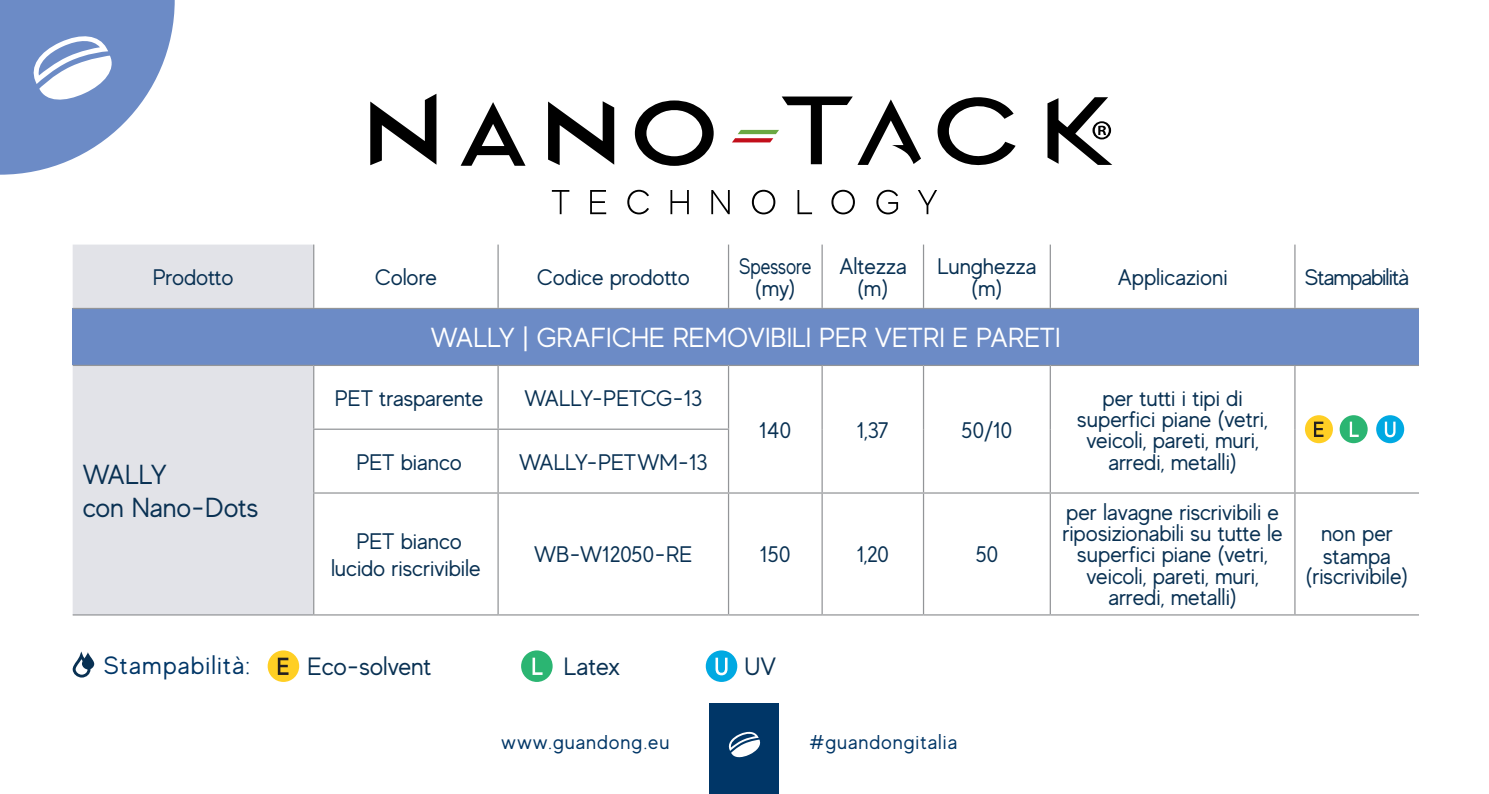
<style>
.page{position:relative;width:1489px;height:794px;background:#fff}
.page>*{position:absolute;margin:0;border:0;box-sizing:border-box;transform-origin:0 0}
.t1{font:27.5px "MADE Evolve Sans";color:#fff}
.t2{font:27.5px "MADE Evolve Sans";letter-spacing:-.005em;color:#093153}
.t3{font:25px "MADE Evolve Sans";letter-spacing:-.01em;color:#093153}
.t4{font:25px "MADE Evolve Sans";letter-spacing:.05em;color:#003667}
.t5{font:22.5px/21.2px "MADE Evolve Sans";color:#093153;text-align:center}
.t6{font:22.5px "MADE Evolve Sans";letter-spacing:-.04em;color:#093153}
.t7{font:22.5px "MADE Evolve Sans";color:#093153;scale:.84 1}
.t8{font:20px "MADE Evolve Sans";letter-spacing:.05em;color:#003667}
</style>
<div class="page">
<div style="left:709px;top:704px;width:70px;height:90px;background:#003667"></div>
<svg style="left:728px;top:731px;width:33px;height:27px"></svg>
<svg style="left:0;top:0;width:175px;height:175px"></svg>
<svg style="left:937px;top:97px;width:79px;height:69px"></svg>
<svg style="left:370px;top:93px;width:67px;height:73px"></svg>
<svg style="left:460px;top:102px;width:66px;height:64px"></svg>
<svg style="left:548px;top:101px;width:67px;height:64px"></svg>
<svg style="left:634px;top:100px;width:80px;height:66px"></svg>
<svg style="left:732px;top:96px;width:189px;height:69px"></svg>
<svg style="left:1047px;top:97px;width:65px;height:68px"></svg>
<svg style="left:552px;top:190px;width:17px;height:24px"></svg>
<svg style="left:590px;top:190px;width:16px;height:24px"></svg>
<svg style="left:627px;top:190px;width:22px;height:24px"></svg>
<svg style="left:670px;top:190px;width:18px;height:24px"></svg>
<svg style="left:711px;top:190px;width:18px;height:24px"></svg>
<svg style="left:751px;top:190px;width:24px;height:24px"></svg>
<svg style="left:797px;top:190px;width:15px;height:24px"></svg>
<svg style="left:831px;top:190px;width:23px;height:24px"></svg>
<svg style="left:876px;top:190px;width:22px;height:24px"></svg>
<svg style="left:918px;top:190px;width:19px;height:24px"></svg>
<div style="left:73px;top:244px;width:240px;height:370px;background:#e2e3e8"></div>
<div style="left:73px;top:308px;width:1345px;height:57px;background:#6c8bc6"></div>
<hr style="left:313px;top:244px;width:1px;height:64px;background:#939598">
<hr style="left:497px;top:244px;width:1px;height:64px;background:#939598">
<hr style="left:728px;top:244px;width:1px;height:64px;background:#939598">
<hr style="left:821px;top:244px;width:1px;height:64px;background:#939598">
<hr style="left:922px;top:244px;width:2px;height:64px;background:#939598">
<hr style="left:1049px;top:244px;width:1px;height:64px;background:#939598">
<hr style="left:1294px;top:244px;width:1px;height:64px;background:#939598">
<hr style="left:73px;top:308px;width:241px;height:1px;background:#939598">
<hr style="left:314px;top:308px;width:184px;height:1px;background:#939598">
<hr style="left:498px;top:308px;width:230px;height:1px;background:#939598">
<hr style="left:728px;top:308px;width:94px;height:1px;background:#939598">
<hr style="left:822px;top:308px;width:101px;height:1px;background:#939598">
<hr style="left:923px;top:308px;width:127px;height:1px;background:#939598">
<hr style="left:1050px;top:308px;width:244px;height:1px;background:#939598">
<hr style="left:1294px;top:308px;width:124px;height:1px;background:#939598">
<hr style="left:73px;top:365px;width:241px;height:1px;background:#939598">
<hr style="left:314px;top:365px;width:184px;height:1px;background:#939598">
<hr style="left:313px;top:366px;width:1px;height:62px;background:#939598">
<hr style="left:498px;top:365px;width:230px;height:1px;background:#939598">
<hr style="left:497px;top:366px;width:1px;height:62px;background:#939598">
<hr style="left:728px;top:365px;width:94px;height:1px;background:#939598">
<hr style="left:728px;top:366px;width:1px;height:62px;background:#939598">
<hr style="left:822px;top:365px;width:101px;height:1px;background:#939598">
<hr style="left:821px;top:366px;width:1px;height:63px;background:#939598">
<hr style="left:923px;top:365px;width:127px;height:1px;background:#939598">
<hr style="left:922px;top:366px;width:2px;height:63px;background:#939598">
<hr style="left:313px;top:430px;width:1px;height:62px;background:#939598">
<hr style="left:497px;top:430px;width:1px;height:62px;background:#939598">
<hr style="left:728px;top:430px;width:1px;height:62px;background:#939598">
<hr style="left:821px;top:429px;width:1px;height:63px;background:#939598">
<hr style="left:922px;top:429px;width:2px;height:63px;background:#939598">
<hr style="left:313px;top:493px;width:1px;height:121px;background:#939598">
<hr style="left:497px;top:493px;width:1px;height:121px;background:#939598">
<hr style="left:728px;top:493px;width:1px;height:121px;background:#939598">
<hr style="left:821px;top:493px;width:1px;height:121px;background:#939598">
<hr style="left:922px;top:493px;width:2px;height:121px;background:#939598">
<hr style="left:1050px;top:365px;width:244px;height:1px;background:#939598">
<hr style="left:1049px;top:366px;width:1px;height:63px;background:#939598">
<hr style="left:1049px;top:429px;width:1px;height:63px;background:#939598">
<hr style="left:1050px;top:492px;width:244px;height:1px;background:#939598">
<hr style="left:1049px;top:493px;width:1px;height:121px;background:#939598">
<hr style="left:1050px;top:614px;width:244px;height:1px;background:#939598">
<hr style="left:1294px;top:365px;width:124px;height:1px;background:#939598">
<hr style="left:1294px;top:366px;width:1px;height:63px;background:#939598">
<hr style="left:1294px;top:429px;width:1px;height:63px;background:#939598">
<hr style="left:1294px;top:493px;width:1px;height:121px;background:#939598">
<hr style="left:313px;top:428px;width:185px;height:2px;background:#939598">
<hr style="left:313px;top:492px;width:185px;height:1px;background:#939598">
<hr style="left:73px;top:614px;width:241px;height:1px;background:#939598">
<hr style="left:314px;top:614px;width:184px;height:1px;background:#939598">
<hr style="left:498px;top:428px;width:231px;height:2px;background:#939598">
<hr style="left:498px;top:492px;width:230px;height:1px;background:#939598">
<hr style="left:498px;top:614px;width:230px;height:1px;background:#939598">
<hr style="left:728px;top:492px;width:94px;height:1px;background:#939598">
<hr style="left:728px;top:614px;width:94px;height:1px;background:#939598">
<hr style="left:822px;top:492px;width:101px;height:1px;background:#939598">
<hr style="left:923px;top:492px;width:127px;height:1px;background:#939598">
<hr style="left:822px;top:614px;width:101px;height:1px;background:#939598">
<hr style="left:923px;top:614px;width:127px;height:1px;background:#939598">
<hr style="left:1294px;top:492px;width:124px;height:1px;background:#939598">
<hr style="left:1294px;top:614px;width:124px;height:1px;background:#939598">
<div style="left:1304px;top:415px;width:28px;height:28px;background:#ffcf24;border-radius:50%"></div>
<svg style="left:1314px;top:421px;width:9px;height:16px"></svg>
<div style="left:1339px;top:415px;width:28px;height:28px;background:#2bb572;border-radius:50%"></div>
<svg style="left:1349px;top:421px;width:9px;height:16px"></svg>
<div style="left:1375px;top:415px;width:28px;height:28px;background:#00a9e2;border-radius:50%"></div>
<svg style="left:1384px;top:421px;width:11px;height:16px"></svg>
<svg style="left:72px;top:651px;width:22px;height:26px"></svg>
<div style="left:268px;top:650px;width:31px;height:32px;background:#ffcf24;border-radius:50%"></div>
<svg style="left:278px;top:657px;width:10px;height:18px"></svg>
<div style="left:521px;top:650px;width:31px;height:32px;background:#2bb572;border-radius:50%"></div>
<svg style="left:532px;top:657px;width:10px;height:18px"></svg>
<div style="left:705px;top:650px;width:32px;height:32px;background:#00a9e2;border-radius:50%"></div>
<svg style="left:715px;top:657px;width:12px;height:18px"></svg>
<p class="t5" style="left:839px;top:255px;width:69px">Altezza</p>
<p class="t5" style="left:857px;top:277px;width:33px">(m)</p>
<p class="t7" style="left:739px;top:252px;width:88px">Spessore</p>
<p class="t5" style="left:755px;top:277px;width:42px">(my)</p>
<p class="t5" style="left:937px;top:255px;width:100px">Lunghezza</p>
<p class="t5" style="left:971px;top:277px;width:33px">(m)</p>
<p class="t5" style="left:1117px;top:266px;width:112px">Applicazioni</p>
<p class="t6" style="left:1304px;top:263px;width:106px">Stampabilità</p>
<p class="t1" style="left:431px;top:320px;width:631px">WALLY | GRAFICHE REMOVIBILI PER VETRI E PARETI</p>
<p class="t5" style="left:153px;top:266px;width:82px">Prodotto</p>
<p class="t5" style="left:375px;top:266px;width:63px">Colore</p>
<p class="t5" style="left:536px;top:266px;width:155px">Codice prodotto</p>
<p class="t2" style="left:83px;top:457px;width:85px">WALLY</p>
<p class="t2" style="left:83px;top:490px;width:177px">con Nano-Dots</p>
<p class="t5" style="left:335px;top:387px;width:150px">PET trasparente</p>
<p class="t5" style="left:524px;top:387px;width:179px">WALLY-PETCG-13</p>
<p class="t5" style="left:1102px;top:387px;width:142px">per tutti i tipi di</p>
<p class="t5" style="left:1077px;top:408px;width:192px">superfici piane (vetri,</p>
<p class="t5" style="left:1086px;top:429px;width:174px">veicoli, pareti, muri,</p>
<p class="t5" style="left:759px;top:418px;width:34px">140</p>
<p class="t5" style="left:857px;top:418px;width:33px">1,37</p>
<p class="t5" style="left:961px;top:418px;width:53px">50/10</p>
<p class="t5" style="left:356px;top:450px;width:107px">PET bianco</p>
<p class="t5" style="left:519px;top:450px;width:190px">WALLY-PETWM-13</p>
<p class="t5" style="left:1108px;top:450px;width:130px">arredi, metalli)</p>
<p class="t5" style="left:356px;top:530px;width:107px">PET bianco</p>
<p class="t5" style="left:331px;top:557px;width:151px">lucido riscrivibile</p>
<p class="t5" style="left:534px;top:543px;width:160px">WB-W12050-RE</p>
<p class="t5" style="left:760px;top:543px;width:32px">150</p>
<p class="t5" style="left:856px;top:543px;width:34px">1,20</p>
<p class="t5" style="left:975px;top:543px;width:25px">50</p>
<p class="t5" style="left:1065px;top:501px;width:215px">per lavagne riscrivibili e</p>
<p class="t5" style="left:1062px;top:522px;width:222px">riposizionabili su tutte le</p>
<p class="t5" style="left:1077px;top:543px;width:192px">superfici piane (vetri, veicoli, pareti, muri, arredi, metalli)</p>
<p class="t4" style="left:104px;top:649px;width:148px">Stampabilità:</p>
<p class="t3" style="left:307px;top:650px;width:125px">Eco-solvent</p>
<p class="t3" style="left:564px;top:650px;width:58px">Latex</p>
<p class="t3" style="left:744px;top:650px;width:33px">UV</p>
<p class="t8" style="left:501px;top:729px;width:169px">www.guandong.eu</p>
<p class="t8" style="left:809px;top:729px;width:149px">#guandongitalia</p>
<p class="t5" style="left:1320px;top:521px;width:73px;line-height:22.5px;text-align:left">non per stampa</p>
<p class="t5" style="left:1305px;top:564px;width:104px">(riscrivibile)</p>
</div>
